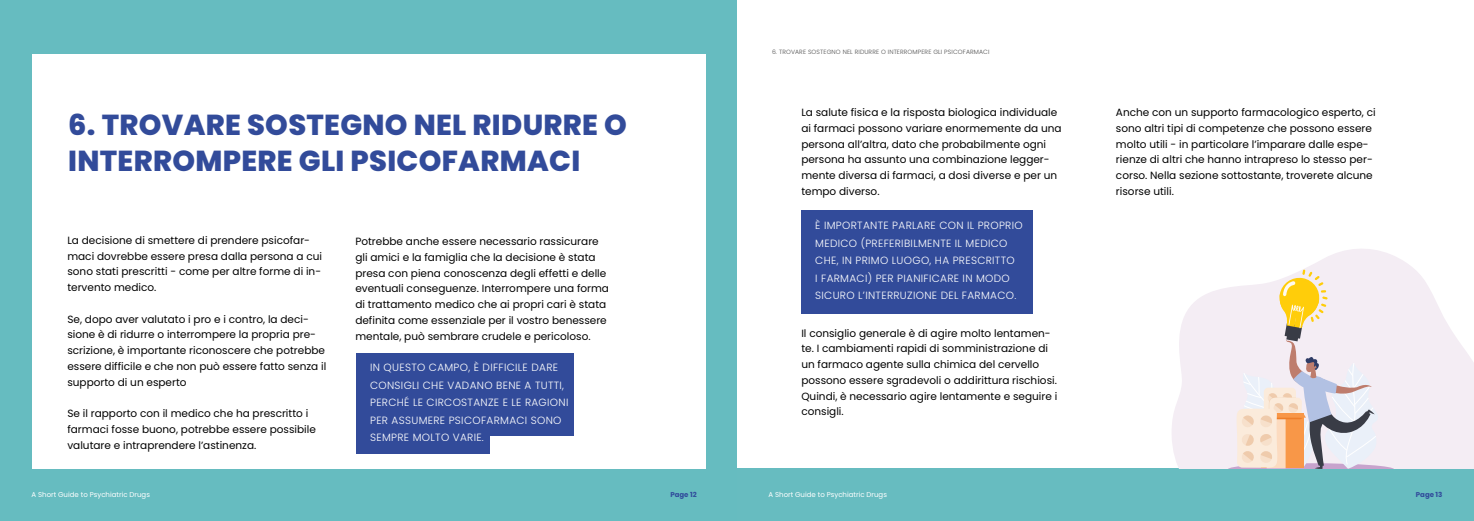
<style>
.page{position:relative;width:1474px;height:521px;background:#fff}
.page>*{position:absolute;margin:0;border:0;box-sizing:border-box;transform-origin:0 0}
.t1{font:800 28.88px/35.9px "Poppins";letter-spacing:.01em;color:#324b9a}
.t2{font:10.5px/15.8px "Poppins";color:#000}
.t3{font:300 10.5px/17.5px "Poppins";letter-spacing:.03em;color:#fff}
.t4{font:7px "Poppins";color:#fff}
.t5{font:700 7px "Poppins";color:#314b9b}
.t6{font:300 6.12px "Poppins";letter-spacing:.02em;color:#4d4d4d}
</style>
<div class="page">
<div style="left:737px;top:468px;width:736px;height:53px;background:#67bcc0"></div>
<div style="left:0;top:0;width:737px;height:521px;background:#66bcc0"></div>
<div style="left:32px;top:55px;width:673px;height:414px;background:#fff"></div>
<div style="left:356px;top:392px;width:217px;height:43px;background:#324b9a"></div>
<div style="left:356px;top:427px;width:133px;height:26px;background:#324b9a"></div>
<div style="left:356px;top:353px;width:217px;height:48px;background:#324b9a"></div>
<div style="left:801px;top:210px;width:231px;height:103px;background:#324b9a"></div>
<svg style="left:1172px;top:249px;width:301px;height:219px;fill:#f4edf4"></svg>
<svg style="left:1224px;top:270px;width:170px;height:198px;background:#e9ded8"></svg>
<h1 class="t1" style="left:68px;top:108px;width:560px">6. TROVARE SOSTEGNO NEL RIDURRE O<br>INTERROMPERE GLI PSICOFARMACI</h1>
<p class="t2" style="left:67px;top:232px;width:256px">La decisione di smettere di prendere psicofar&shy;maci dovrebbe essere presa dalla persona a cui sono stati prescritti - come per altre forme di in&shy;tervento medico.</p>
<p class="t2" style="left:67px;top:311px;width:260px">Se, dopo aver valutato i pro e i contro, la deci&shy;sione è di ridurre o interrompere la propria pre&shy;scrizione, è importante riconoscere che potrebbe essere difficile e che non può essere fatto senza il supporto di un esperto</p>
<p class="t2" style="left:67px;top:406px;width:250px">Se il rapporto con il medico che ha prescritto i farmaci fosse buono, potrebbe essere possibile valutare e intraprendere l’astinenza.</p>
<p class="t2" style="left:355px;top:234px;width:255px">Potrebbe anche essere necessario rassicurare gli amici e la famiglia che la decisione è stata presa con piena conoscenza degli effetti e delle eventuali conseguenze. Interrompere una forma di trattamento medico che ai propri cari è stata definita come essenziale per il vostro benessere mentale, può sembrare crudele e pericoloso.</p>
<p class="t3" style="left:370px;top:359px;width:200px">IN QUESTO CAMPO, È DIFFICILE DARE<br>CONSIGLI CHE VADANO BENE A TUTTI,<br>PERCHÉ LE CIRCOSTANZE E LE RAGIONI<br>PER ASSUMERE PSICOFARMACI SONO<br>SEMPRE MOLTO VARIE.</p>
<p class="t6" style="left:772px;top:48px;width:219px">6. TROVARE SOSTEGNO NEL RIDURRE O INTERROMPERE GLI PSICOFARMACI</p>
<p class="t2" style="left:801px;top:105px;width:262px">La salute fisica e la risposta biologica individuale ai farmaci possono variare enormemente da una persona all’altra, dato che probabilmente ogni persona ha assunto una combinazione legger&shy;mente diversa di farmaci, a dosi diverse e per un tempo diverso.</p>
<p class="t3" style="left:815px;top:217px;width:209px">È IMPORTANTE PARLARE CON IL PROPRIO MEDICO (PREFERIBILMENTE IL MEDICO CHE, IN PRIMO LUOGO, HA PRESCRITTO<br>I FARMACI) PER PIANIFICARE IN MODO SICURO L’INTERRUZIONE DEL FARMACO.</p>
<p class="t2" style="left:801px;top:325px;width:257px">Il consiglio generale è di agire molto lentamen&shy;te. I cambiamenti rapidi di somministrazione di un farmaco agente sulla chimica del cervello possono essere sgradevoli o addirittura rischiosi.<br>Quindi, è necessario agire lentamente e seguire i consigli.</p>
<p class="t2" style="left:1115px;top:105px;width:261px">Anche con un supporto farmacologico esperto, ci sono altri tipi di competenze che possono essere molto utili - in particolare l’imparare dalle espe&shy;rienze di altri che hanno intrapreso lo stesso per&shy;corso. Nella sezione sottostante, troverete alcune risorse utili.</p>
<p class="t4" style="left:32px;top:490px;width:120px">A Short Guide to Psychiatric Drugs</p>
<p class="t5" style="left:670px;top:491px;width:28px">Page 12</p>
<p class="t4" style="left:768px;top:491px;width:120px">A Short Guide to Psychiatric Drugs</p>
<p class="t5" style="left:1415px;top:491px;width:28px">Page 13</p>
</div>
